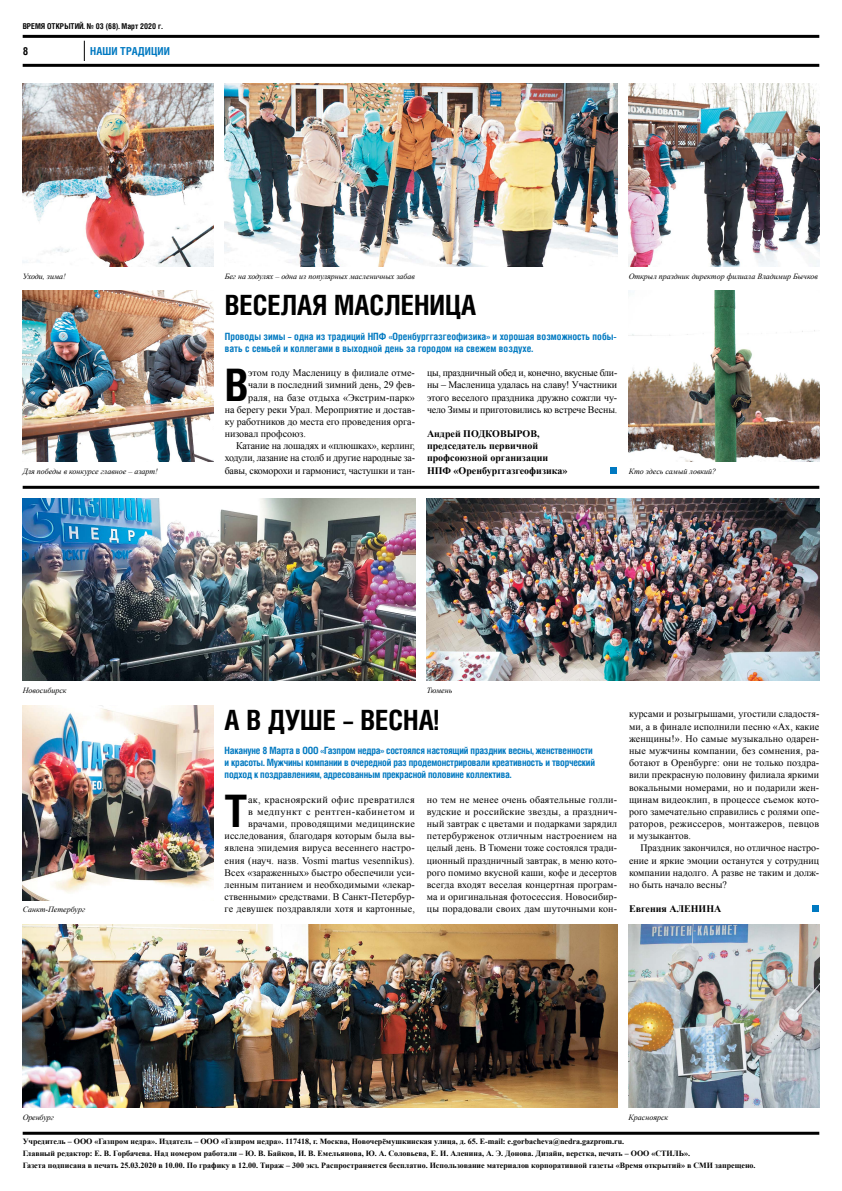
<style>
.page{position:relative;width:842px;height:1191px;background:#fff}
.page>*{position:absolute;margin:0;border:0;box-sizing:border-box;transform-origin:0 0}
.t1{font:700 44.8px "Helios Cond";color:#000}
.t2{font:700 27.9px "Helios Cond";color:#000}
.t3{font:700 11px "Helios Cond";letter-spacing:.01em;color:#0079c1}
.t4{font:700 11px "Helios Cond";color:#000}
.t5{font:10px/12.2px "Times New Roman";letter-spacing:.005em;color:#000;text-align:justify}
.t6{font:700 10px/12.2px "Helios Cond";letter-spacing:-.02em;color:#0079c1}
.t7{font:700 10px/12.2px "Helios Cond";color:#0079c1}
.t8{font:700 10px/12.2px "Times New Roman";color:#000}
.t9{font:10px "Times New Roman";letter-spacing:-.015em;color:#000}
.t10{font:10px "Times New Roman";letter-spacing:-.02em;color:#000}
.t11{font:700 8px/12.2px "Times New Roman";color:#000}
.t12{font:italic 8px "Times New Roman";color:#000}
.t13{font:700 8px "Helios Cond";color:#000}
</style>
<div class="page">
<svg style="left:84px;top:41px;width:1px;height:20px"></svg>
<hr style="left:23px;top:64px;width:796px;height:3px;background:#000">
<hr style="left:23px;top:35px;width:796px;height:3px;background:#000">
<hr style="left:23px;top:1131px;width:796px;height:3px;background:#000">
<div style="left:610px;top:467px;width:7px;height:6px;background:#0079c1"></div>
<div style="left:812px;top:905px;width:7px;height:7px;background:#0079c1"></div>
<img style="left:23px;top:924px;width:594px;height:183px">
<img style="left:629px;top:924px;width:190px;height:183px">
<img style="left:23px;top:705px;width:190px;height:195px">
<img style="left:23px;top:84px;width:190px;height:182px">
<img style="left:629px;top:291px;width:190px;height:170px">
<img style="left:23px;top:291px;width:190px;height:170px">
<img style="left:629px;top:84px;width:190px;height:182px">
<img style="left:23px;top:498px;width:392px;height:183px">
<img style="left:225px;top:84px;width:392px;height:182px">
<img style="left:427px;top:498px;width:392px;height:183px">
<hr style="left:23px;top:486px;width:796px;height:3px;background:#000">
<p class="t13" style="left:23px;top:22px;width:141px">ВРЕМЯ ОТКРЫТИЙ. № 03 (68). Март 2020 г.</p>
<p class="t3" style="left:90px;top:45px;width:81px">НАШИ ТРАДИЦИИ</p>
<p class="t4" style="left:23px;top:45px;width:7px">8</p>
<p class="t12" style="left:23px;top:270px;width:45px">Уходи, зима!</p>
<p class="t12" style="left:225px;top:270px;width:192px">Бег на ходулях – одна из популярных масленичных забав</p>
<h2 class="t2" style="left:225px;top:288px;width:253px">ВЕСЕЛАЯ МАСЛЕНИЦА</h2>
<p class="t7" style="left:225px;top:330px;width:393px">Проводы зимы – одна из традиций НПФ «Оренбурггазгеофизика» и хорошая возможность побы&shy;вать с семьей и коллегами в выходной день за городом на свежем воздухе.</p>
<p class="t12" style="left:629px;top:270px;width:191px">Открыл праздник директор филиала Владимир Бычков</p>
<h1 class="t1" style="left:225px;top:358px;width:25px">В</h1>
<p class="t5" style="left:248px;top:366px;width:168px">этом году Масленицу в филиале отме-</p>
<p class="t5" style="left:427px;top:366px;width:192px">цы, праздничный обед и, конечно, вкусные бли&shy;ны – Масленица удалась на славу! Участники этого веселого праздника дружно сожгли чу&shy;чело Зимы и приготовились ко встрече Весны.</p>
<p class="t8" style="left:427px;top:427px;width:142px">Андрей ПОДКОВЫРОВ, председатель первичной профсоюзной организации<br>НПФ «Оренбурггазгеофизика»</p>
<p class="t5" style="left:248px;top:379px;width:168px">чали в последний зимний день, 29 фев-</p>
<p class="t5" style="left:248px;top:391px;width:168px">раля, на базе отдыха «Экстрим-парк»</p>
<p class="t5" style="left:225px;top:403px;width:192px">на берегу реки Урал. Мероприятие и достав-</p>
<p class="t5" style="left:225px;top:415px;width:192px">ку работников до места его проведения орга-</p>
<p class="t5" style="left:225px;top:427px;width:83px">низовал профсоюз.</p>
<p class="t9" style="left:236px;top:439px;width:181px">Катание на лошадях и «плюшках», керлинг,</p>
<p class="t10" style="left:225px;top:451px;width:192px">ходули, лазание на столб и другие народные за-</p>
<p class="t9" style="left:225px;top:463px;width:192px">бавы, скоморохи и гармонист, частушки и тан-</p>
<p class="t12" style="left:23px;top:465px;width:137px">Для победы в конкурсе главное – азарт!</p>
<p class="t12" style="left:629px;top:465px;width:89px">Кто здесь самый ловкий?</p>
<p class="t12" style="left:23px;top:685px;width:46px">Новосибирск</p>
<p class="t12" style="left:23px;top:904px;width:64px">Санкт-Петербург</p>
<p class="t12" style="left:427px;top:685px;width:27px">Тюмень</p>
<h2 class="t2" style="left:225px;top:703px;width:216px">А В ДУШЕ – ВЕСНА!</h2>
<p class="t6" style="left:225px;top:744px;width:372px">Накануне 8 Марта в ООО «Газпром недра» состоялся настоящий праздник весны, женственности и красоты. Мужчины компании в очередной раз продемонстрировали креативность и творческий подход к поздравлениям, адресованным прекрасной половине коллектива.</p>
<h1 class="t1" style="left:225px;top:784px;width:24px">Т</h1>
<p class="t5" style="left:225px;top:793px;width:192px;text-align:right">ак, красноярский офис превратился<br>в медпункт с рентген-кабинетом и врачами, проводящими медицинские исследования, благодаря которым была вы&shy;явлена эпидемия вируса весеннего настро&shy;ения (науч. назв. Vosmi martus vesennikus).<br>Всех «зараженных» быстро обеспечили уси&shy;ленным питанием и необходимыми «лекар&shy;ственными» средствами. В Санкт-Петербур&shy;ге девушек поздравляли хотя и картонные,</p>
<p class="t5" style="left:427px;top:793px;width:192px">но тем не менее очень обаятельные голли&shy;вудские и российские звезды, а празднич&shy;ный завтрак с цветами и подарками зарядил петербурженок отличным настроением на целый день. В Тюмени тоже состоялся тради&shy;ционный праздничный завтрак, в меню кото&shy;рого помимо вкусной каши, кофе и десертов всегда входят веселая концертная програм&shy;ма и оригинальная фотосессия. Новосибир&shy;цы порадовали своих дам шуточными кон-</p>
<p class="t5" style="left:629px;top:708px;width:192px">курсами и розыгрышами, угостили сладостя&shy;ми, а в финале исполнили песню «Ах, какие женщины!». Но самые музыкально одарен&shy;ные мужчины компании, без сомнения, ра&shy;ботают в Оренбурге: они не только поздра&shy;вили прекрасную половину филиала яркими вокальными номерами, но и подарили жен&shy;щинам видеоклип, в процессе съемок кото&shy;рого замечательно справились с ролями опе&shy;раторов, режиссеров, монтажеров, певцов и музыкантов.</p>
<p class="t5" style="left:629px;top:842px;width:192px;text-indent:11px">Праздник закончился, но отличное настро&shy;ение и яркие эмоции останутся у сотрудниц компании надолго. А разве не таким и долж&shy;но быть начало весны?</p>
<p class="t8" style="left:629px;top:902px;width:94px">Евгения АЛЕНИНА</p>
<p class="t12" style="left:23px;top:1111px;width:33px">Оренбург</p>
<p class="t12" style="left:629px;top:1111px;width:41px">Красноярск</p>
<p class="t11" style="left:23px;top:1135px;width:734px">Учредитель – ООО «Газпром недра». Издатель – ООО «Газпром недра». 117418, г. Москва, Новочерёмушкинская улица, д. 65. E-mail: e.gorbacheva@nedra.gazprom.ru.<br>Главный редактор: Е. В. Горбачева. Над номером работали – Ю. В. Байков, И. В. Емельянова, Ю. А. Соловьева, Е. И. Аленина, А. Э. Донова. Дизайн, верстка, печать – ООО «СТИЛЬ».<br>Газета подписана в печать 25.03.2020 в 10.00. По графику в 12.00. Тираж – 300 экз. Распространяется бесплатно. Использование материалов корпоративной газеты «Время открытий» в СМИ запрещено.</p>
</div>
